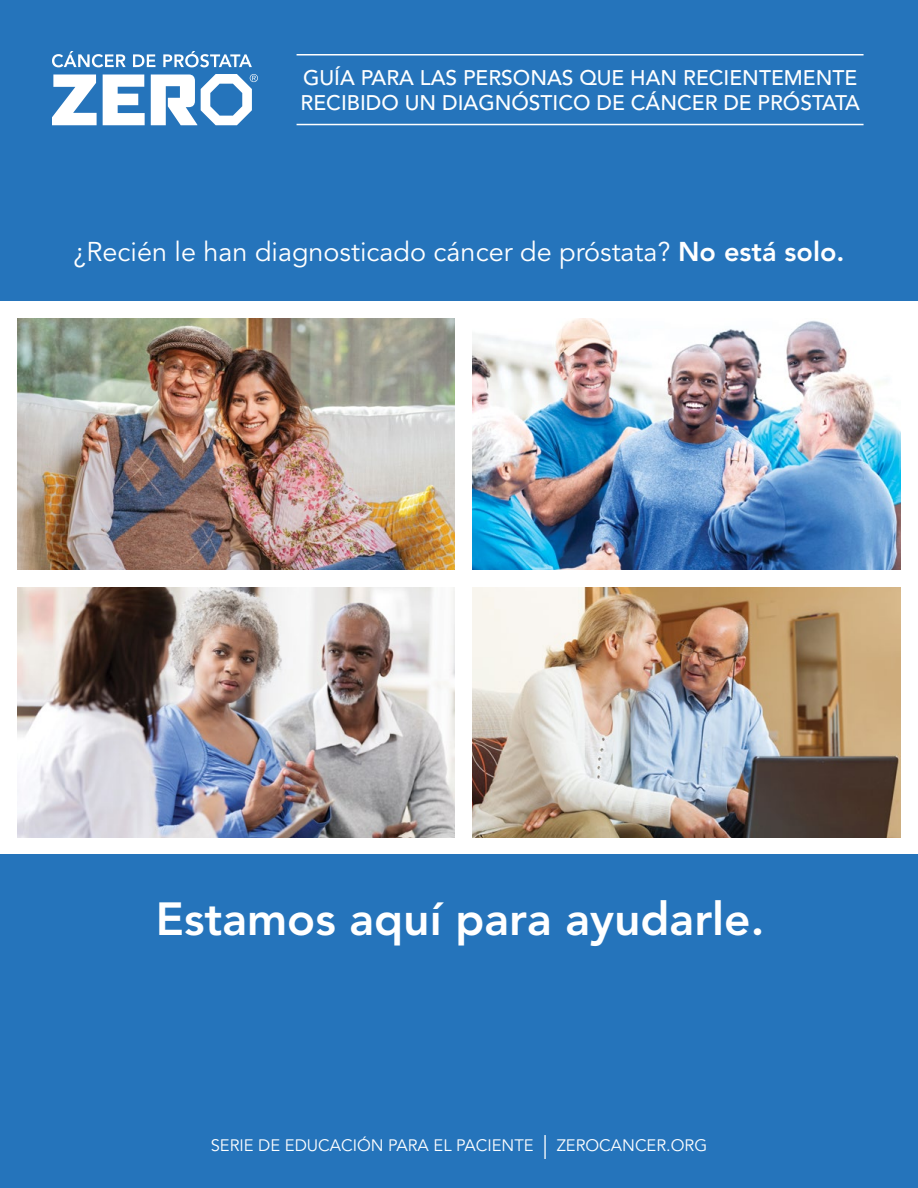
<style>
.page{position:relative;width:918px;height:1188px;background:#2574bb}
.page>*{position:absolute;margin:0;border:0;box-sizing:border-box;transform-origin:0 0}
.t1{font:800 46.05px "Avenir LT Pro";color:#fff}
.t2{font:27px "Avenir LT Pro";color:#fff}
.t3{font:500 21px/25.5px "Avenir LT Pro";color:#fff}
.t4{font:16.5px "Avenir LT Pro";color:#fff}
.s1{font-weight:800}
.s2{font-size:23.85px}
</style>
<div class="page">
<div style="left:0;top:301px;width:918px;height:552px;background:#fff"></div>
<img style="left:18px;top:319px;width:436px;height:250px">
<img style="left:472px;top:319px;width:428px;height:250px">
<img style="left:472px;top:587px;width:428px;height:251px">
<img style="left:18px;top:587px;width:436px;height:251px">
<hr style="left:297px;top:54px;width:567px;height:2px;background:#fff">
<hr style="left:297px;top:124px;width:567px;height:1px;background:#fff">
<svg style="left:52px;top:75px;width:45px;height:50px"></svg>
<svg style="left:103px;top:75px;width:42px;height:50px"></svg>
<svg style="left:151px;top:74px;width:107px;height:51px"></svg>
<svg style="left:52px;top:51px;width:200px;height:16px"></svg>
<p class="t3" style="left:301px;top:65px;width:561px">GUÍA PARA LAS PERSONAS QUE HAN RECIENTEMENTE<br>RECIBIDO UN DIAGNÓSTICO DE CÁNCER DE PRÓSTATA</p>
<p class="t2" style="left:73px;top:236px;width:773px">¿Recién le han diagnosticado cáncer de próstata? <span class="s1">No está solo.</span></p>
<h1 class="t1" style="left:156px;top:891px;width:610px">Estamos aquí para ayudarle.</h1>
<p class="t4" style="left:211px;top:1135px;width:498px">SERIE DE EDUCACIÓN PARA EL PACIENTE <span class="s2">|</span> ZEROCANCER.ORG</p>
</div>
